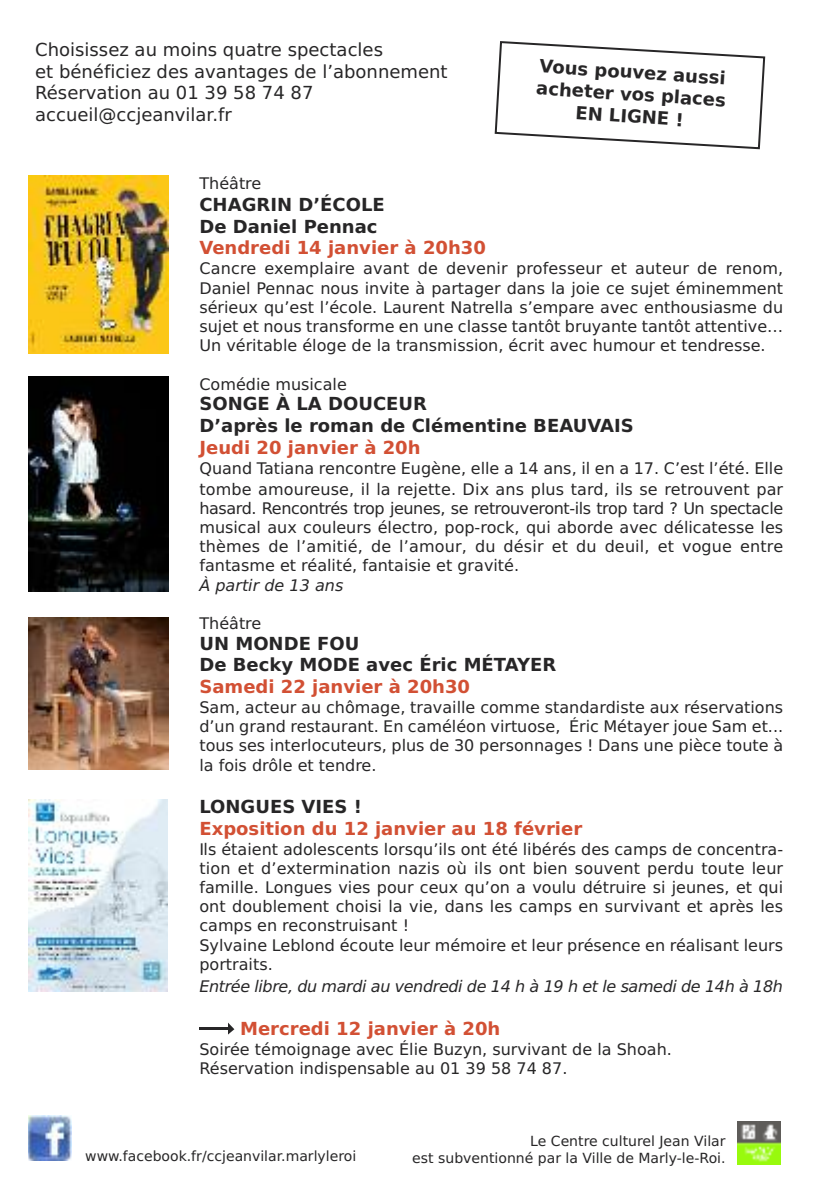
<style>
.page{position:relative;width:840px;height:1191px;background:#fff}
.page>*{position:absolute;margin:0;border:0;box-sizing:border-box;transform-origin:0 0}
.t1{font:700 18px/21.6px "Bitstream Vera Sans";color:#272627}
.t2{font:18px/21.6px "Bitstream Vera Sans";color:#272627}
.t3{font:700 18px "Bitstream Vera Sans";color:#d25034}
.t4{font:16px/19.2px "Bitstream Vera Sans";color:#272627;text-align:justify}
.t5{font:italic 16px "Bitstream Vera Sans";letter-spacing:-.025em;color:#272627}
.t6{font:italic 16px "Bitstream Vera Sans";color:#272627}
.t7{font:14px/16.8px "Bitstream Vera Sans";color:#272627;text-align:right}
.s1{font-family:"Arabic Typesetting"}
</style>
<div class="page">
<img style="left:28px;top:1115px;width:44px;height:45px">
<svg style="left:737px;top:1164px;width:43px;height:1px"></svg>
<img style="left:737px;top:1121px;width:43px;height:43px">
<img style="left:28px;top:377px;width:140px;height:214px">
<img style="left:28px;top:617px;width:140px;height:153px">
<img style="left:28px;top:176px;width:140px;height:177px">
<img style="left:29px;top:799px;width:138px;height:192px">
<svg style="left:494px;top:41px;width:271px;height:109px"></svg>
<svg style="left:228px;top:1022px;width:6px;height:12px"></svg>
<hr style="left:199px;top:1026px;width:29px;height:3px;background:#272627">
<p class="t2" style="left:35px;top:39px;width:414px">Choisissez au moins quatre spectacles<br>et bénéficiez des avantages de l’abonnement Réservation au 01 39 58 74 87 accueil@ccjeanvilar.fr</p>
<p class="t1" style="left:538px;top:54px;width:191px;line-height:22.2px;text-align:center;rotate:4deg">Vous pouvez aussi acheter vos places<br>EN LIGNE !</p>
<p class="t4" style="left:199px;top:174px;width:63px">Théâtre</p>
<p class="t1" style="left:199px;top:194px;width:187px">CHAGRIN D’ÉCOLE<br>De Daniel Pennac</p>
<p class="t3" style="left:199px;top:237px;width:288px">Vendredi 14 janvier à 20h30</p>
<p class="t4" style="left:199px;top:259px;width:585px">Cancre exemplaire avant de devenir professeur et auteur de renom, Daniel Pennac nous invite à partager dans la joie ce sujet éminemment sérieux qu’est l’école. Laurent Natrella s’empare avec enthousiasme du sujet et nous transforme en une classe tantôt bruyante tantôt attentive… Un véritable éloge de la transmission, écrit avec humour et tendresse.</p>
<p class="t4" style="left:199px;top:374px;width:149px">Comédie musicale</p>
<p class="t1" style="left:199px;top:393px;width:435px">SONGE À LA DOUCEUR<br>D’après le roman de Clémentine BEAUVAIS</p>
<p class="t3" style="left:199px;top:437px;width:223px">Jeudi 20 janvier à 20h</p>
<p class="t4" style="left:199px;top:458px;width:585px;line-height:20.8px">Quand Tatiana rencontre Eugène, elle a 14 ans, il en a 17. C’est l’été<span class="s1">́</span>. Elle tombe amoureuse, il la rejette. Dix ans plus tard, ils se retrouvent par</p>
<p class="t4" style="left:199px;top:498px;width:585px">hasard. Rencontrés trop jeunes, se retrouveront-ils trop tard ? Un spectacle musical aux couleurs électro, pop-rock, qui aborde avec délicatesse les thèmes de l’amitié, de l’amour, du désir et du deuil, et vogue entre fantasme et réalité, fantaisie et gravité.</p>
<p class="t6" style="left:199px;top:575px;width:145px">À partir de 13 ans</p>
<p class="t4" style="left:199px;top:614px;width:63px">Théâtre</p>
<p class="t1" style="left:199px;top:632px;width:358px">UN MONDE FOU<br>De Becky MODE avec Éric MÉTAYER</p>
<p class="t3" style="left:199px;top:676px;width:272px">Samedi 22 janvier à 20h30</p>
<p class="t4" style="left:199px;top:698px;width:585px">Sam, acteur au chômage, travaille comme standardiste aux réservations d’un grand restaurant. En caméléon virtuose, Éric Métayer joue Sam et... tous ses interlocuteurs, plus de 30 personnages ! Dans une pièce toute à la fois drôle et tendre.</p>
<p class="t1" style="left:199px;top:796px;width:164px">LONGUES VIES !</p>
<p class="t3" style="left:199px;top:818px;width:384px">Exposition du 12 janvier au 18 février</p>
<p class="t4" style="left:199px;top:839px;width:585px;text-align:left">Ils étaient adolescents lorsqu’ils ont été libérés des camps de concentra&shy;tion et d’extermination nazis où ils ont bien souvent perdu toute leur famille. Longues vies pour ceux qu’on a voulu détruire si jeunes, et qui ont doublement choisi la vie, dans les camps en survivant et après les camps en reconstruisant !<br>Sylvaine Leblond écoute leur mémoire et leur présence en réalisant leurs portraits.</p>
<p class="t5" style="left:199px;top:977px;width:584px">Entrée libre, du mardi au vendredi de 14 h à 19 h et le samedi de 14h à 18h</p>
<p class="t3" style="left:240px;top:1018px;width:262px">Mercredi 12 janvier à 20h</p>
<p class="t4" style="left:199px;top:1039px;width:474px">Soirée témoignage avec Élie Buzyn, survivant de la Shoah.<br>Réservation indispensable au 01 39 58 74 87.</p>
<p class="t7" style="left:85px;top:1147px;width:272px">www.facebook.fr/ccjeanvilar.marlyleroi</p>
<p class="t7" style="left:412px;top:1133px;width:314px">Le Centre culturel Jean Vilar<br>est subventionné par la Ville de Marly-le-Roi.</p>
</div>
